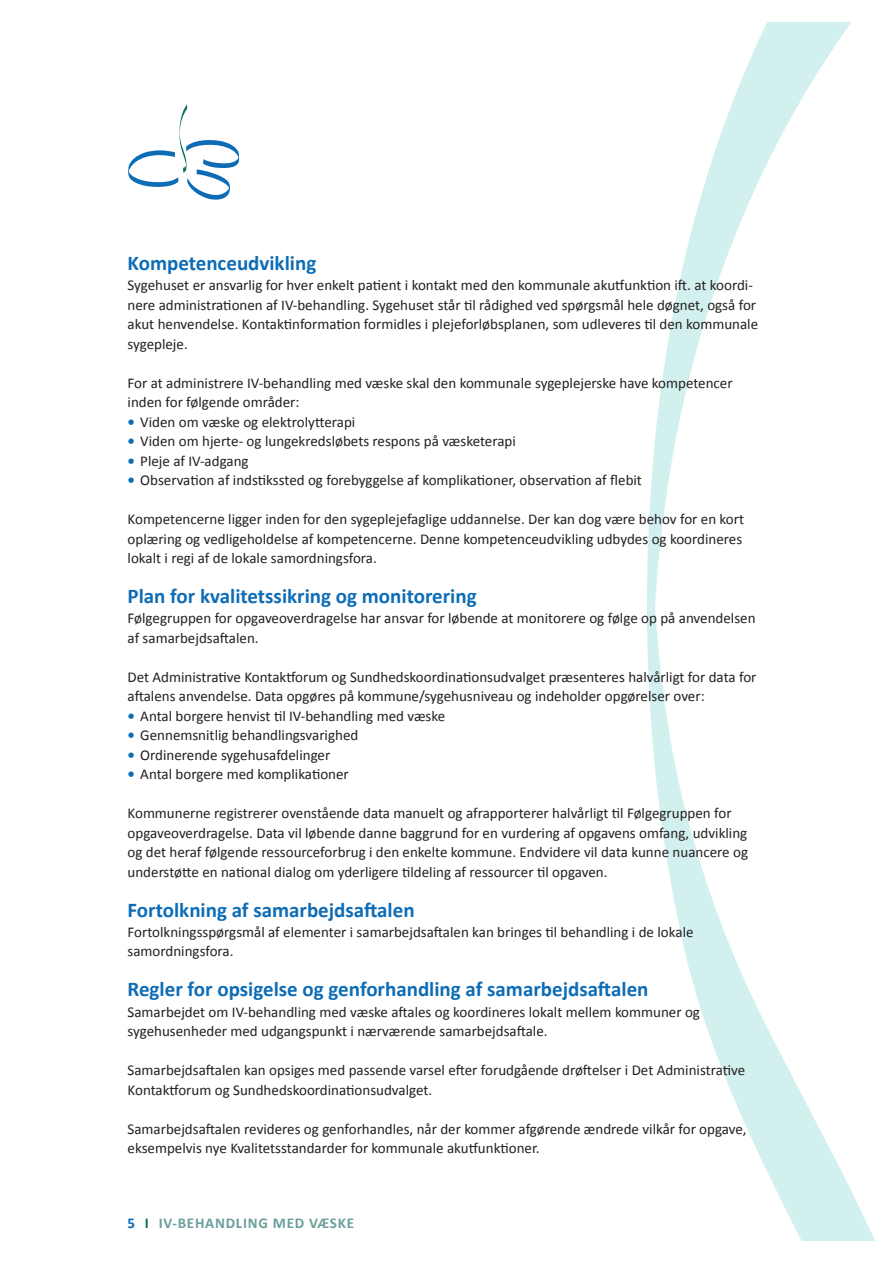
<style>
.page{position:relative;width:893px;height:1263px;background:#fff}
.page>*{position:absolute;margin:0;border:0;box-sizing:border-box;transform-origin:0 0}
.t1{font:700 21px "Calibri";color:#0d6cb6}
.t2{font:15px/19.5px "Calibri";color:#231f20}
.t3{font:700 15px "Calibri";letter-spacing:.05em;color:#6b9f9a}
.s1{font-weight:700;color:#0d6cb6}
.s2{color:#0d6cb6}
.s3{color:#107067}
</style>
<div class="page">
<svg style="left:128px;top:104px;width:111px;height:96px"></svg>
<svg style="left:647px;top:22px;width:228px;height:1219px"></svg>
<h1 class="t1" style="left:128px;top:250px;width:190px">Kompetenceudvikling</h1>
<p class="t2" style="left:128px;top:276px;width:632px">Sygehuset er ansvarlig for hver enkelt patient i kontakt med den kommunale akutfunktion ift. at koordi&shy;nere administrationen af IV-behandling. Sygehuset står til rådighed ved spørgsmål hele døgnet, også for akut henvendelse. Kontaktinformation formidles i plejeforløbsplanen, som udleveres til den kommunale sygepleje.</p>
<p class="t2" style="left:128px;top:373px;width:607px">For at administrere IV-behandling med væske skal den kommunale sygeplejerske have kompetencer inden for følgende områder:</p>
<p class="t2" style="left:128px;top:412px;width:229px"><span class="s1">•</span> Viden om væske og elektrolytterapi</p>
<p class="t2" style="left:128px;top:432px;width:390px"><span class="s1">•</span> Viden om hjerte- og lungekredsløbets respons på væsketerapi</p>
<p class="t2" style="left:128px;top:451px;width:123px"><span class="s1">•</span> Pleje af IV-adgang</p>
<p class="t2" style="left:128px;top:471px;width:516px"><span class="s1">•</span> Observation af indstikssted og forebyggelse af komplikationer, observation af flebit</p>
<p class="t2" style="left:128px;top:510px;width:618px">Kompetencerne ligger inden for den sygeplejefaglige uddannelse. Der kan dog være behov for en kort oplæring og vedligeholdelse af kompetencerne. Denne kompetenceudvikling udbydes og koordineres lokalt i regi af de lokale samordningsfora.</p>
<h1 class="t1" style="left:128px;top:583px;width:351px">Plan for kvalitetssikring og monitorering</h1>
<p class="t2" style="left:128px;top:609px;width:629px">Følgegruppen for opgaveoverdragelse har ansvar for løbende at monitorere og følge op på anvendelsen af samarbejdsaftalen.</p>
<p class="t2" style="left:128px;top:667px;width:630px">Det Administrative Kontaktforum og Sundhedskoordinationsudvalget præsenteres halvårligt for data for aftalens anvendelse. Data opgøres på kommune/sygehusniveau og indeholder opgørelser over:</p>
<p class="t2" style="left:128px;top:706px;width:319px"><span class="s1">•</span> Antal borgere henvist til IV-behandling med væske</p>
<p class="t2" style="left:128px;top:726px;width:232px"><span class="s1">•</span> Gennemsnitlig behandlingsvarighed</p>
<p class="t2" style="left:128px;top:745px;width:204px"><span class="s1">•</span> Ordinerende sygehusafdelinger</p>
<p class="t2" style="left:128px;top:765px;width:223px"><span class="s1">•</span> Antal borgere med komplikationer</p>
<p class="t2" style="left:128px;top:804px;width:622px">Kommunerne registrerer ovenstående data manuelt og afrapporterer halvårligt til Følgegruppen for opgaveoverdragelse. Data vil løbende danne baggrund for en vurdering af opgavens omfang, udvikling og det heraf følgende ressourceforbrug i den enkelte kommune. Endvidere vil data kunne nuancere og understøtte en national dialog om yderligere tildeling af ressourcer til opgaven.</p>
<h1 class="t1" style="left:128px;top:896px;width:289px">Fortolkning af samarbejdsaftalen</h1>
<p class="t2" style="left:128px;top:922px;width:567px">Fortolkningsspørgsmål af elementer i samarbejdsaftalen kan bringes til behandling i de lokale samordningsfora.</p>
<h1 class="t1" style="left:128px;top:976px;width:522px">Regler for opsigelse og genforhandling af samarbejdsaftalen</h1>
<p class="t2" style="left:128px;top:1002px;width:574px">Samarbejdet om IV-behandling med væske aftales og koordineres lokalt mellem kommuner og sygehusenheder med udgangspunkt i nærværende samarbejdsaftale.</p>
<p class="t2" style="left:128px;top:1060px;width:619px">Samarbejdsaftalen kan opsiges med passende varsel efter forudgående drøftelser i Det Administrative<br>Kontaktforum og Sundhedskoordinationsudvalget.</p>
<p class="t2" style="left:128px;top:1119px;width:621px">Samarbejdsaftalen revideres og genforhandles, når der kommer afgørende ændrede vilkår for opgave, eksempelvis nye Kvalitetsstandarder for kommunale akutfunktioner.</p>
<p class="t3" style="left:128px;top:1213px;width:228px"><span class="s2">5</span> <span class="s3">I</span> IV-BEHANDLING MED VÆSKE</p>
</div>
